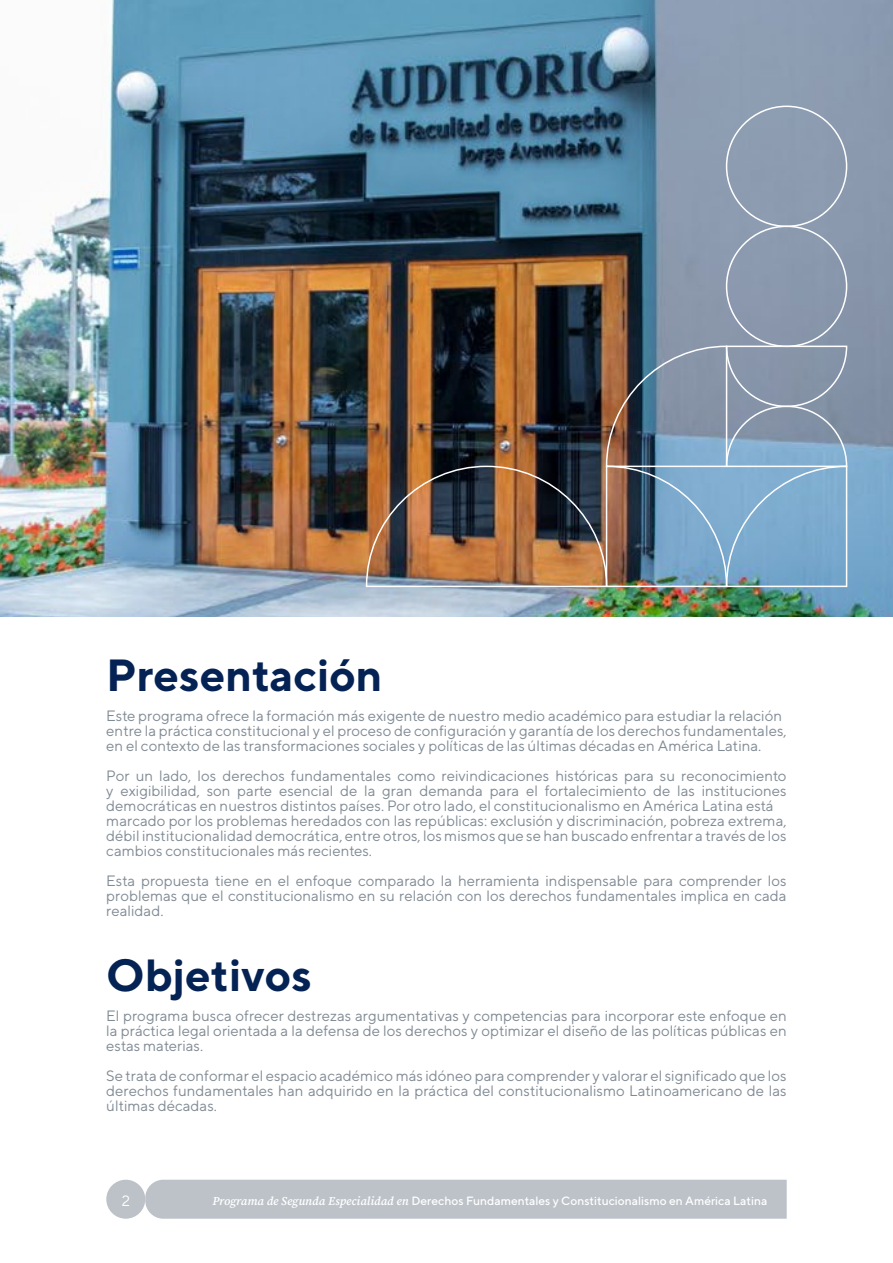
<style>
.page{position:relative;width:893px;height:1263px;background:#fff}
.page>*{position:absolute;margin:0;border:0;box-sizing:border-box;transform-origin:0 0}
.t1{font:700 45px "TT Norms";color:#042354}
.t2{font:15px/15px "TT Norms";color:#808a94;text-align:justify}
.t3{font:15px "TT Norms";color:#fff}
.t4{font:500 12px "TT Norms";color:#fff}
.s1{font-family:"Source Serif Pro";font-weight:600;font-style:italic}
</style>
<div class="page">
<div style="left:145px;top:1180px;width:642px;height:39px;background:#bcc2c8"></div>
<div style="left:106px;top:1180px;width:39px;height:39px;background:#bcc2c8;border-radius:50%"></div>
<img style="left:0;top:0;width:893px;height:616px">
<img style="left:365px;top:345px;width:483px;height:243px">
<div style="left:726px;top:226px;width:121px;height:121px;border:2px solid #fff;border-radius:60px"></div>
<div style="left:726px;top:106px;width:121px;height:121px;border:2px solid #fff;border-radius:60px"></div>
<h1 class="t1" style="left:106px;top:647px;width:278px">Presentación</h1>
<p class="t2" style="left:106px;top:708px;width:682px;text-align:left">Este programa ofrece la formación más exigente de nuestro medio académico para estudiar la relación entre la práctica constitucional y el proceso de configuración y garantía de los derechos fundamentales, en el contexto de las transformaciones sociales y políticas de las últimas décadas en América Latina.</p>
<p class="t2" style="left:106px;top:768px;width:682px;text-align:left">Por un lado, los derechos fundamentales como reivindicaciones históricas para su reconocimiento y exigibilidad, son parte esencial de la gran demanda para el fortalecimiento de las instituciones democráticas en nuestros distintos países. Por otro lado, el constitucionalismo en América Latina está marcado por los problemas heredados con las repúblicas: exclusión y discriminación, pobreza extrema, débil institucionalidad democrática, entre otros, los mismos que se han buscado enfrentar a través de los cambios constitucionales más recientes.</p>
<p class="t2" style="left:106px;top:873px;width:682px">Esta propuesta tiene en el enfoque comparado la herramienta indispensable para comprender los problemas que el constitucionalismo en su relación con los derechos fundamentales implica en cada realidad.</p>
<h1 class="t1" style="left:106px;top:947px;width:207px">Objetivos</h1>
<p class="t2" style="left:106px;top:1008px;width:682px">El programa busca ofrecer destrezas argumentativas y competencias para incorporar este enfoque en la práctica legal orientada a la defensa de los derechos y optimizar el diseño de las políticas públicas en estas materias.</p>
<p class="t2" style="left:106px;top:1068px;width:682px">Se trata de conformar el espacio académico más idóneo para comprender y valorar el significado que los derechos fundamentales han adquirido en la práctica del constitucionalismo Latinoamericano de las últimas décadas.</p>
<p class="t3" style="left:122px;top:1192px;width:10px">2</p>
<p class="t4" style="left:212px;top:1193px;width:556px"><span class="s1">Programa de Segunda Especialidad en</span> Derechos Fundamentales y Constitucionalismo en América Latina</p>
</div>
